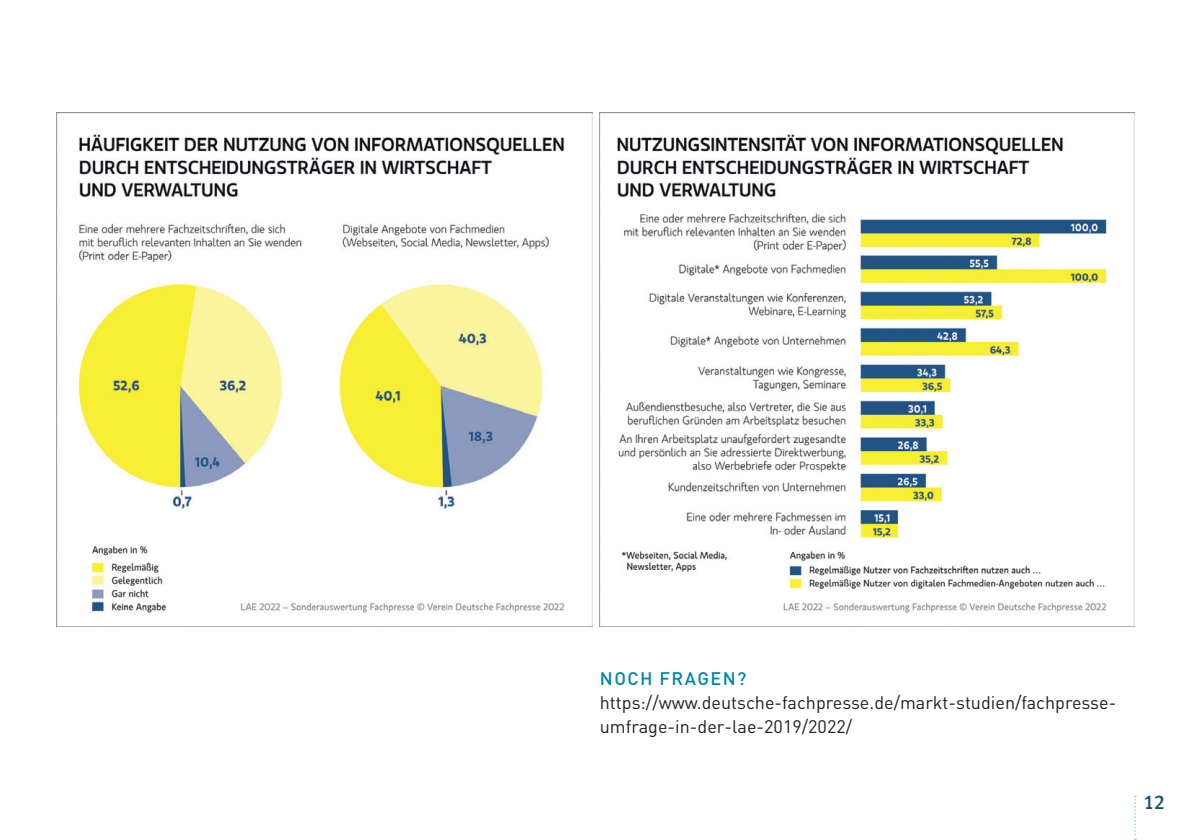
<style>
.page{position:relative;width:1191px;height:840px;background:#fff}
.page>*{position:absolute;margin:0;border:0;box-sizing:border-box;transform-origin:0 0}
.t1{font:20px "Meta Plus Medium Caps";color:#1a526f}
.t2{font:18px/24px "DINOT";color:#231f20}
.t3{font:500 18px "DINOT";letter-spacing:.08em;color:#0086a8}
</style>
<div class="page">
<svg style="left:1134px;top:795px;width:2px;height:44px"></svg>
<img style="left:57px;top:112px;width:535px;height:514px">
<img style="left:599px;top:112px;width:536px;height:514px">
<p class="t3" style="left:600px;top:666px;width:148px">NOCH FRAGEN?</p>
<p class="t2" style="left:600px;top:689px;width:518px">https://www.deutsche-fachpresse.de/markt-studien/fachpresse&shy;umfrage-in-der-lae-2019/2022/</p>
<p class="t1" style="left:1143px;top:790px;width:23px">12</p>
</div>
